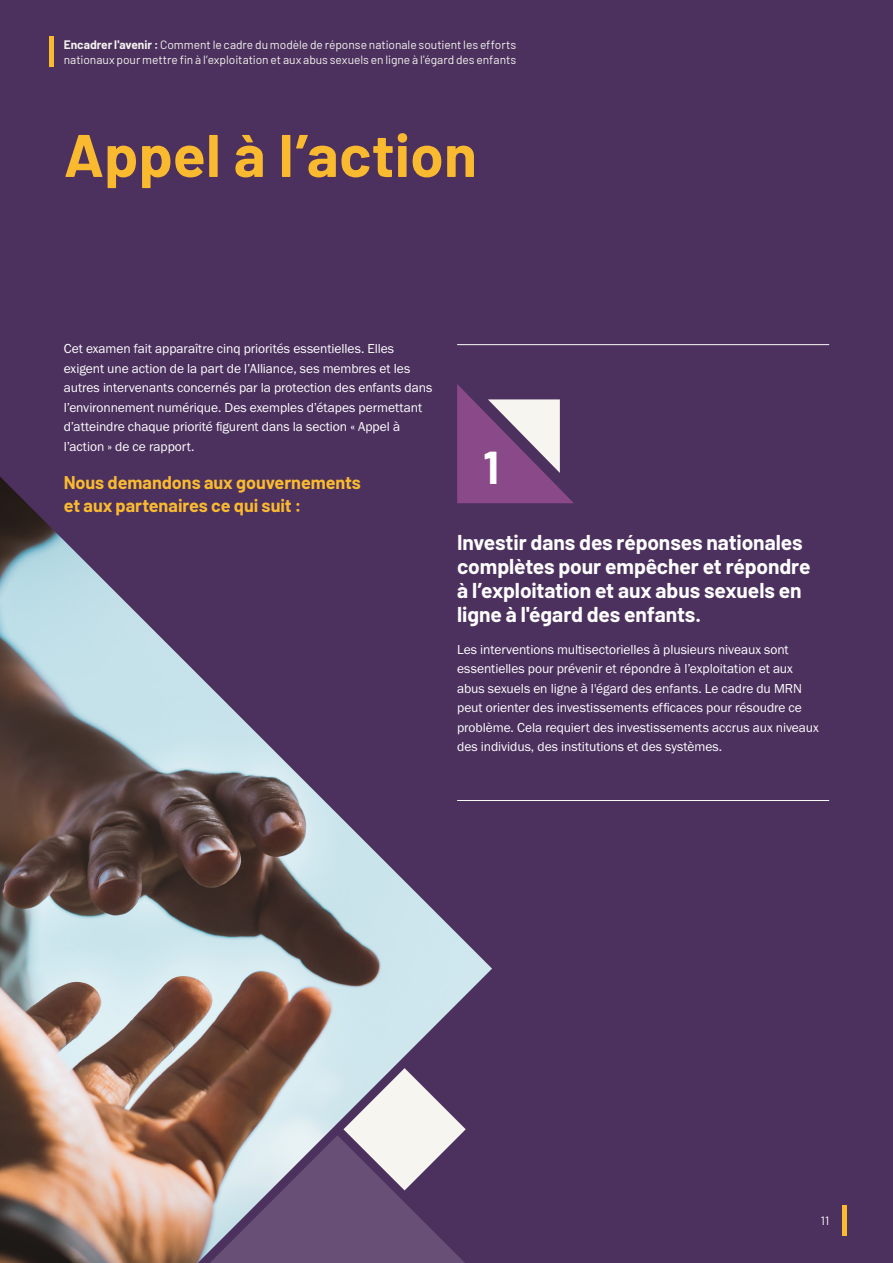
<style>
.page{position:relative;width:893px;height:1263px;background:#4c305e}
.page>*{position:absolute;margin:0;border:0;box-sizing:border-box;transform-origin:0 0}
.t1{font:700 60px "Barlow";letter-spacing:.005em;color:#faba2f}
.t2{font:700 45px "Barlow";color:#fff}
.t3{font:700 21px/24px "Barlow";letter-spacing:-.005em;color:#fff}
.Barlow_12pt_BOLD_yel{font:700 18px/22.5px "Barlow";letter-spacing:-.005em;color:#faba2f}
.Body_copy_white{font:13.5px/19.5px "Franklin Gothic URW Boo";letter-spacing:-.005em;color:#fff}
.t4{font:12px/15px "Barlow";letter-spacing:-.005em;color:#f4f3ee}
.t5{font:12px "Barlow";color:#fff}
.s1{font-weight:700}
</style>
<div class="page">
<div style="left:842px;top:1205px;width:5px;height:31px;background:#faba2f"></div>
<svg style="left:457px;top:384px;width:117px;height:119px"></svg>
<hr style="left:457px;top:344px;width:372px;height:1px;background:#f9f9f7">
<hr style="left:457px;top:800px;width:372px;height:1px;background:#f9f9f7">
<img style="left:0;top:476px;width:492px;height:787px">
<svg style="left:210px;top:1068px;width:256px;height:195px"></svg>
<div style="left:49px;top:37px;width:5px;height:30px;background:#faba2f"></div>
<p class="t4" style="left:64px;top:36px;width:454px"><span class="s1">Encadrer l'avenir :</span> Comment le cadre du modèle de réponse nationale soutient les efforts nationaux pour mettre fin à l’exploitation et aux abus sexuels en ligne à l'égard des enfants</p>
<p class="t1" style="left:64px;top:111px;width:415px">Appel à l’action</p>
<p class="Body_copy_white" style="left:64px;top:339px;width:370px">Cet examen fait apparaître cinq priorités essentielles. Elles exigent une action de la part de l’Alliance, ses membres et les autres intervenants concernés par la protection des enfants dans l’environnement numérique. Des exemples d’étapes permettant d’atteindre chaque priorité figurent dans la section « Appel à l’action » de ce rapport.</p>
<p class="Barlow_12pt_BOLD_yel" style="left:64px;top:470px;width:299px">Nous demandons aux gouvernements et aux partenaires ce qui suit :</p>
<p class="t2" style="left:483px;top:435px;width:17px">1</p>
<p class="t3" style="left:457px;top:528px;width:355px">Investir dans des réponses nationales complètes pour empêcher et répondre à l’exploitation et aux abus sexuels en ligne à l'égard des enfants.</p>
<p class="Body_copy_white" style="left:457px;top:639px;width:363px">Les interventions multisectorielles à plusieurs niveaux sont essentielles pour prévenir et répondre à l’exploitation et aux abus sexuels en ligne à l'égard des enfants. Le cadre du MRN peut orienter des investissements efficaces pour résoudre ce problème. Cela requiert des investissements accrus aux niveaux des individus, des institutions et des systèmes.</p>
<p class="t5" style="left:821px;top:1213px;width:10px">11</p>
</div>
